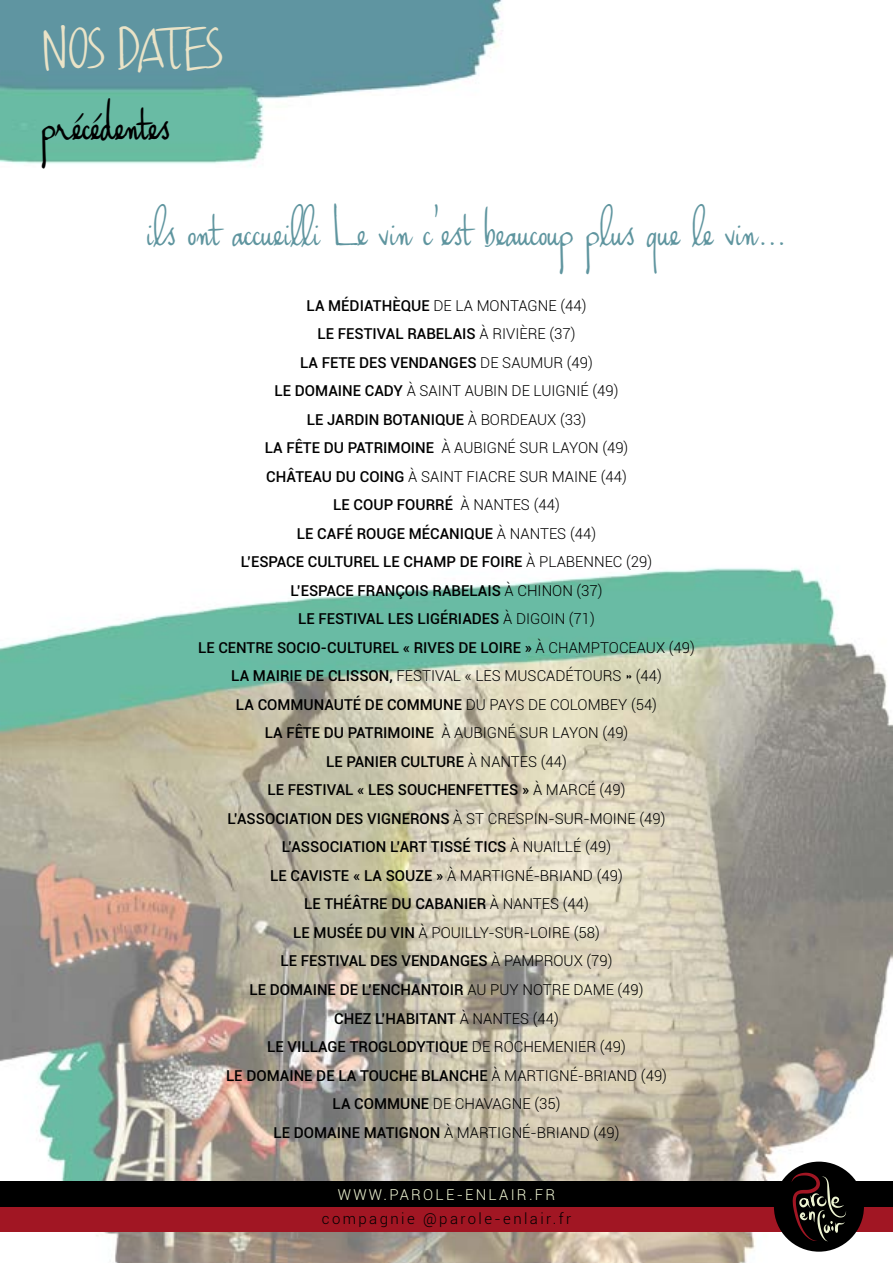
<style>
.page{position:relative;width:893px;height:1263px;background:#fff}
.page>*{position:absolute;margin:0;border:0;box-sizing:border-box;transform-origin:0 0}
.t1{font:45px "Haiku's Scriptv.09";color:#5f959f}
.t2{font:700 45px "Haiku's Scriptv.09";color:#000}
.t3{font:700 45px "Haiku's Scriptv.09";color:#eae3c7}
.t4{font:500 15px/28.5px "Roboto";color:#000;text-align:center}
.t5{font:300 15px "Roboto";letter-spacing:.16em;color:#000}
.t6{font:300 15px "Roboto";letter-spacing:.15em;color:#edf3d1}
.s1{font-weight:300}
</style>
<div class="page">
<img style="left:0;top:0;width:502px;height:166px">
<img style="left:0;top:567px;width:893px;height:696px">
<div style="left:0;top:1206px;width:893px;height:25px;background:#a11623"></div>
<div style="left:0;top:1181px;width:893px;height:26px;background:#000"></div>
<div style="left:774px;top:1161px;width:90px;height:91px;background:#000;border-radius:50%"></div>
<svg style="left:791px;top:1173px;width:55px;height:68px"></svg>
<h1 class="t3" style="left:43px;top:26px;width:183px">NOS DATES</h1>
<h1 class="t2" style="left:43px;top:97px;width:129px">précédentes</h1>
<h1 class="t1" style="left:147px;top:203px;width:640px">ils ont accueilli Le vin c'est beaucoup plus que le vin...</h1>
<p class="t4" style="left:198px;top:291px;width:498px">LA MÉDIATHÈQUE <span class="s1">DE LA MONTAGNE (44)<br></span>LE FESTIVAL RABELAIS <span class="s1">À RIVIÈRE (37)<br></span>LA FETE DES VENDANGES <span class="s1">DE SAUMUR (49)<br></span>LE DOMAINE CADY <span class="s1">À SAINT AUBIN DE LUIGNIÉ (49)<br></span>LE JARDIN BOTANIQUE <span class="s1">À BORDEAUX (33)<br></span>LA FÊTE DU PATRIMOINE <span class="s1">À AUBIGNÉ SUR LAYON (49)<br></span>CHÂTEAU DU COING <span class="s1">À SAINT FIACRE SUR MAINE (44)<br></span>LE COUP FOURRÉ <span class="s1">À NANTES (44)<br></span>LE CAFÉ ROUGE MÉCANIQUE <span class="s1">À NANTES (44)<br></span>L’ESPACE CULTUREL LE CHAMP DE FOIRE <span class="s1">À PLABENNEC (29)<br></span>L’ESPACE FRANÇOIS RABELAIS <span class="s1">À CHINON (37)<br></span>LE FESTIVAL LES LIGÉRIADES <span class="s1">À DIGOIN (71)<br></span>LE CENTRE SOCIO-CULTUREL « RIVES DE LOIRE » <span class="s1">À CHAMPTOCEAUX (49)<br></span>LA MAIRIE DE CLISSON, <span class="s1">FESTIVAL « LES MUSCADÉTOURS » (44)<br></span>LA COMMUNAUTÉ DE COMMUNE <span class="s1">DU PAYS DE COLOMBEY (54)<br></span>LA FÊTE DU PATRIMOINE <span class="s1">À AUBIGNÉ SUR LAYON (49)<br></span>LE PANIER CULTURE <span class="s1">À NANTES (44)<br></span>LE FESTIVAL « LES SOUCHENFETTES » <span class="s1">À MARCÉ (49)<br></span>L’ASSOCIATION DES VIGNERONS <span class="s1">À ST CRESPIN-SUR-MOINE (49)<br></span>L’ASSOCIATION L’ART TISSÉ TICS <span class="s1">À NUAILLÉ (49)<br></span>LE CAVISTE « LA SOUZE » <span class="s1">À MARTIGNÉ-BRIAND (49)<br></span>LE THÉÂTRE DU CABANIER <span class="s1">À NANTES (44)<br></span>LE MUSÉE DU VIN <span class="s1">À POUILLY-SUR-LOIRE (58)<br></span>LE FESTIVAL DES VENDANGES <span class="s1">À PAMPROUX (79)<br></span>LE DOMAINE DE L’ENCHANTOIR <span class="s1">AU PUY NOTRE DAME (49)<br></span>CHEZ L’HABITANT <span class="s1">À NANTES (44)<br></span>LE VILLAGE TROGLODYTIQUE <span class="s1">DE ROCHEMENIER (49)<br></span>LE DOMAINE DE LA TOUCHE BLANCHE <span class="s1">À MARTIGNÉ-BRIAND (49)<br></span>LA COMMUNE <span class="s1">DE CHAVAGNE (35)<br></span>LE DOMAINE MATIGNON <span class="s1">À MARTIGNÉ-BRIAND (49)</span></p>
<p class="t6" style="left:338px;top:1184px;width:219px">WWW.PAROLE-ENLAIR.FR</p>
<p class="t5" style="left:322px;top:1208px;width:251px">compagnie @parole-enlair.fr</p>
</div>
